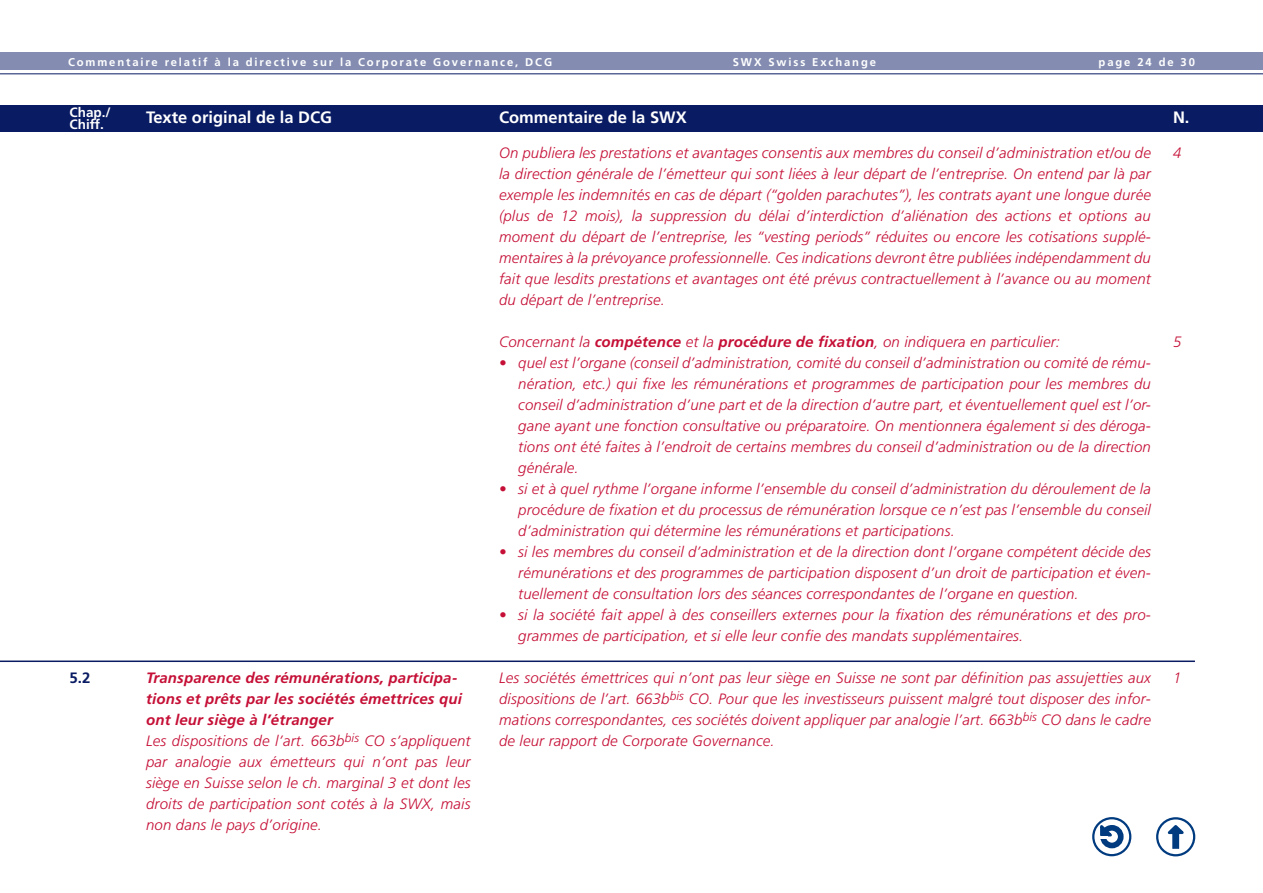
<style>
.page{position:relative;width:1263px;height:893px;background:#fff}
.page>*{position:absolute;margin:0;border:0;box-sizing:border-box;transform-origin:0 0}
.t1{font:700 16.5px "Frutiger LT";color:#fff}
.t2{font:italic 300 15px/21px "Frutiger LT";letter-spacing:.01em;color:#c50f36;text-align:justify}
.t3{font:700 15px "Frutiger LT";color:#091b63}
.t4{font:700 13.5px/12px "Frutiger LT";color:#fff}
.t5{font:700 11.25px "Frutiger LT";letter-spacing:.165em;color:#fff}
.s1{font-weight:700}
</style>
<div class="page">
<div style="left:0;top:105px;width:1263px;height:26px;background:#091b63"></div>
<div style="left:1173px;top:832px;width:6px;height:16px;background:#013b7f"></div>
<svg style="left:1165px;top:822px;width:24px;height:15px"></svg>
<div style="left:1156px;top:817px;width:39px;height:39px;border:2px solid #013b7f;border-radius:50%"></div>
<div style="left:1092px;top:817px;width:39px;height:39px;border:2px solid #013b7f;border-radius:50%"></div>
<svg style="left:1097px;top:820px;width:29px;height:31px"></svg>
<div style="left:0;top:53px;width:1263px;height:17px;background:#848db1"></div>
<hr style="left:0;top:73px;width:1263px;height:1px;background:#091b63">
<hr style="left:0;top:660px;width:1195px;height:2px;background:#091b63">
<p class="t5" style="left:68px;top:58px;width:486px">Commentaire relatif à la directive sur la Corporate Governance, DCG</p>
<p class="t5" style="left:733px;top:58px;width:145px">SWX Swiss Exchange</p>
<p class="t5" style="left:1099px;top:58px;width:98px">page 24 de 30</p>
<p class="t4" style="left:70px;top:107px;width:43px">Chap./<br>Chiff.</p>
<p class="t3" style="left:70px;top:672px;width:22px">5.2</p>
<p class="t1" style="left:146px;top:111px;width:188px">Texte original de la DCG</p>
<p class="t2" style="left:146px;top:668px;width:326px;text-align:left"><span class="s1">Transparence des rémunérations, participa&shy;tions et prêts par les sociétés émettrices qui ont leur siège à l’étranger<br></span>Les dispositions de l’art. 663b<sup>bis</sup> CO s’appliquent par analogie aux émetteurs qui n’ont pas leur siège en Suisse selon le ch. marginal 3 et dont les droits de participation sont cotés à la SWX, mais non dans le pays d’origine.</p>
<p class="t1" style="left:499px;top:111px;width:189px">Commentaire de la SWX</p>
<p class="t2" style="left:499px;top:143px;width:653px">On publiera les prestations et avantages consentis aux membres du conseil d’administration et/ou de la direction générale de l’émetteur qui sont liées à leur départ de l’entreprise. On entend par là par exemple les indemnités en cas de départ (“golden parachutes”), les contrats ayant une longue durée (plus de 12 mois), la suppression du délai d’interdiction d’aliénation des actions et options au moment du départ de l’entreprise, les “vesting periods” réduites ou encore les cotisations supplé&shy;mentaires à la prévoyance professionnelle. Ces indications devront être publiées indépendamment du fait que lesdits prestations et avantages ont été prévus contractuellement à l’avance ou au moment du départ de l’entreprise.</p>
<p class="t2" style="left:499px;top:332px;width:562px">Concernant la <span class="s1">compétence</span> et la <span class="s1">procédure de fixation</span>, on indiquera en particulier:</p>
<p class="t2" style="left:518px;top:353px;width:634px;text-indent:-19px">• quel est l’organe (conseil d’administration, comité du conseil d’administration ou comité de rému&shy;nération, etc.) qui fixe les rémunérations et programmes de participation pour les membres du conseil d’administration d’une part et de la direction d’autre part, et éventuellement quel est l’or&shy;gane ayant une fonction consultative ou préparatoire. On mentionnera également si des déroga&shy;tions ont été faites à l’endroit de certains membres du conseil d’administration ou de la direction générale.</p>
<p class="t2" style="left:518px;top:479px;width:634px;text-indent:-19px">• si et à quel rythme l’organe informe l’ensemble du conseil d’administration du déroulement de la procédure de fixation et du processus de rémunération lorsque ce n’est pas l’ensemble du conseil d’administration qui détermine les rémunérations et participations.</p>
<p class="t2" style="left:518px;top:542px;width:634px;text-indent:-19px">• si les membres du conseil d’administration et de la direction dont l’organe compétent décide des rémunérations et des programmes de participation disposent d’un droit de participation et éven&shy;tuellement de consultation lors des séances correspondantes de l’organe en question.</p>
<p class="t2" style="left:518px;top:605px;width:634px;text-indent:-19px">• si la société fait appel à des conseillers externes pour la fixation des rémunérations et des pro&shy;grammes de participation, et si elle leur confie des mandats supplémentaires.</p>
<p class="t2" style="left:499px;top:668px;width:653px">Les sociétés émettrices qui n’ont pas leur siège en Suisse ne sont par définition pas assujetties aux dispositions de l’art. 663b<sup>bis</sup> CO. Pour que les investisseurs puissent malgré tout disposer des infor&shy;mations correspondantes, ces sociétés doivent appliquer par analogie l’art. 663b<sup>bis</sup> CO dans le cadre de leur rapport de Corporate Governance.</p>
<p class="t1" style="left:1173px;top:111px;width:18px">N.</p>
<p class="t2" style="left:1173px;top:143px;width:10px">4</p>
<p class="t2" style="left:1173px;top:332px;width:10px">5</p>
<p class="t2" style="left:1173px;top:668px;width:10px">1</p>
</div>
